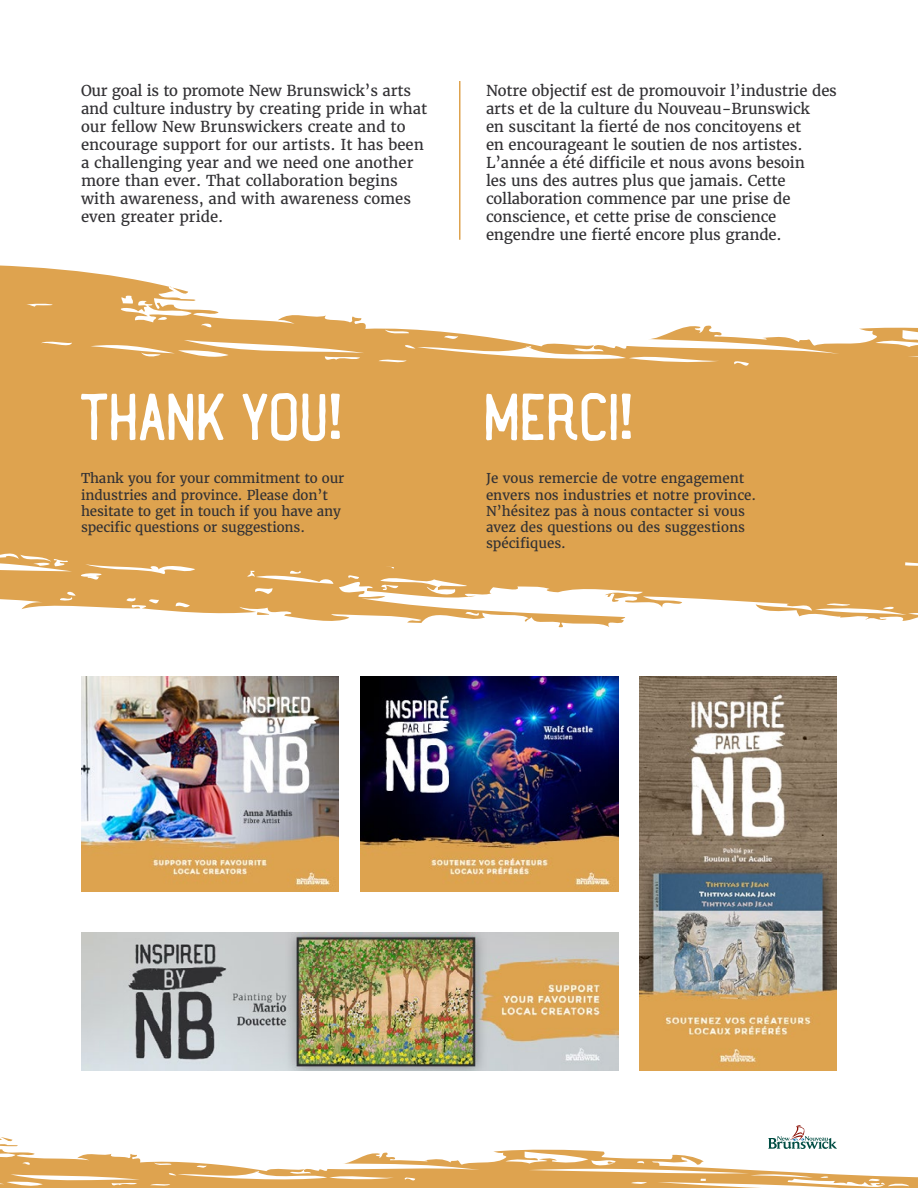
<style>
.page{position:relative;width:918px;height:1188px;background:#fff}
.page>*{position:absolute;margin:0;border:0;box-sizing:border-box;transform-origin:0 0}
.t1{font:62.1px "Southbank LT";letter-spacing:-.005em;color:#fff}
.t2{font:15px/18px "Merriweather";letter-spacing:-.01em;color:#323134}
.t3{font:13.5px/16.2px "Merriweather";color:#323134}
</style>
<div class="page">
<svg style="left:0;top:265px;width:918px;height:413px"></svg>
<div style="left:0;top:366px;width:914px;height:232px;background:#dea34f"></div>
<hr style="left:459px;top:81px;width:1px;height:159px;background:#dea34f">
<svg style="left:0;top:1137px;width:918px;height:51px"></svg>
<img style="left:81px;top:676px;width:258px;height:215px">
<img style="left:360px;top:676px;width:258px;height:215px">
<img style="left:640px;top:676px;width:197px;height:395px">
<img style="left:81px;top:932px;width:537px;height:139px">
<svg style="left:768px;top:1125px;width:69px;height:24px"></svg>
<p class="t2" style="left:81px;top:81px;width:348px">Our goal is to promote New Brunswick’s arts and culture industry by creating pride in what our fellow New Brunswickers create and to encourage support for our artists. It has been a challenging year and we need one another more than ever. That collaboration begins with awareness, and with awareness comes even greater pride.</p>
<p class="t2" style="left:486px;top:81px;width:352px">Notre objectif est de promouvoir l’industrie des arts et de la culture du Nouveau-Brunswick<br>en suscitant la fierté de nos concitoyens et<br>en encourageant le soutien de nos artistes.<br>L’année a été difficile et nous avons besoin<br>les uns des autres plus que jamais. Cette collaboration commence par une prise de conscience, et cette prise de conscience engendre une fierté encore plus grande.</p>
<h1 class="t1" style="left:81px;top:379px;width:265px">THANK YOU!</h1>
<h1 class="t1" style="left:486px;top:379px;width:151px">MERCI!</h1>
<p class="t3" style="left:81px;top:470px;width:265px">Thank you for your commitment to our industries and province. Please don’t hesitate to get in touch if you have any specific questions or suggestions.</p>
<p class="t3" style="left:486px;top:470px;width:272px">Je vous remercie de votre engagement envers nos industries et notre province.<br>N’hésitez pas à nous contacter si vous avez des questions ou des suggestions spécifiques.</p>
</div>
